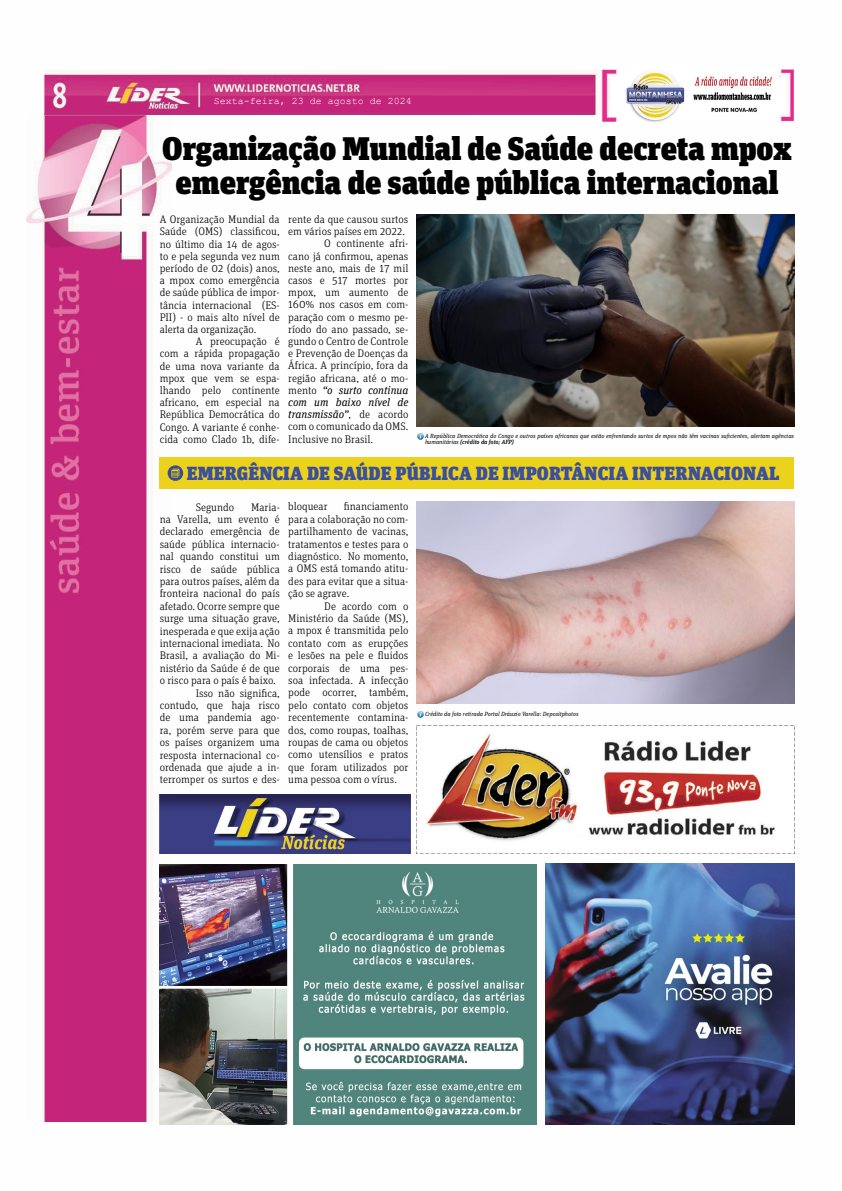
<style>
.page{position:relative;width:842px;height:1191px;background:#fff}
.page>*{position:absolute;margin:0;border:0;box-sizing:border-box;transform-origin:0 0}
.t1{font:900 32.6px/34px "Unit Slab Pro";color:#000;text-align:center}
.t2{font:900 19px "Unit Slab Pro";letter-spacing:.01em;color:#3b4f9a}
.t3{font:300 11px/12.4px "Unit Slab Pro";color:#000;text-align:justify}
.t4{font:italic 11px "Unit Slab Pro";color:#000}
.t5{font:10px "Courier New";color:#fff}
.t6{font:italic 6px/6px "Unit Slab Pro";color:#000}
.s1{font-weight:300;font-style:normal}
.s2{font-weight:500}
</style>
<div class="page">
<img style="left:26px;top:114px;width:146px;height:1007px">
<img style="left:44px;top:70px;width:750px;height:52px">
<div style="left:160px;top:457px;width:634px;height:32px;background:#ecd21c"></div>
<svg style="left:168px;top:465px;width:15px;height:16px"></svg>
<img style="left:160px;top:864px;width:377px;height:260px">
<img style="left:417px;top:214px;width:377px;height:212px">
<div style="left:611px;top:77px;width:175px;height:36px;background:#fff"></div>
<img style="left:619px;top:70px;width:159px;height:52px">
<img style="left:545px;top:863px;width:249px;height:261px">
<img style="left:417px;top:502px;width:377px;height:202px">
<svg style="left:417px;top:433px;width:6px;height:6px"></svg>
<svg style="left:417px;top:711px;width:6px;height:6px"></svg>
<img style="left:417px;top:725px;width:377px;height:116px">
<img style="left:160px;top:794px;width:251px;height:59px">
<p class="t5" style="left:214px;top:94px;width:200px">Sexta-feira, 23 de agosto de 2024</p>
<h1 class="t1" style="left:162px;top:130px;width:631px">Organização Mundial de Saúde decreta mpox emergência de saúde pública internacional</h1>
<p class="t3" style="left:160px;top:213px;width:122px">A Organização Mundial da Saúde (OMS) classificou, no último dia 14 de agos&shy;to e pela segunda vez num período de 02 (dois) anos, a mpox como emergência de saúde pública de impor&shy;tância internacional (ES-PII) - o mais alto nível de alerta da organização.</p>
<p class="t3" style="left:160px;top:335px;width:122px;text-indent:36px">A preocupação é com a rápida propagação de uma nova variante da mpox que vem se espa&shy;lhando pelo continente africano, em especial na República Democrática do Congo. A variante é conhe&shy;cida como Clado 1b, dife-</p>
<p class="t3" style="left:288px;top:213px;width:122px">rente da que causou surtos</p>
<p class="t3" style="left:288px;top:225px;width:118px">em vários países em 2022.</p>
<p class="t3" style="left:324px;top:237px;width:86px">O continente afri-</p>
<p class="t3" style="left:288px;top:249px;width:122px">cano já confirmou, apenas</p>
<p class="t3" style="left:288px;top:261px;width:122px">neste ano, mais de 17 mil</p>
<p class="t3" style="left:288px;top:274px;width:122px">casos e 517 mortes por</p>
<p class="t3" style="left:288px;top:286px;width:122px">mpox, um aumento de</p>
<p class="t3" style="left:288px;top:298px;width:122px">160% nos casos em com-</p>
<p class="t3" style="left:288px;top:310px;width:122px">paração com o mesmo pe-</p>
<p class="t3" style="left:288px;top:322px;width:122px">ríodo do ano passado, se-</p>
<p class="t3" style="left:288px;top:335px;width:122px">gundo o Centro de Controle</p>
<p class="t3" style="left:288px;top:347px;width:122px">e Prevenção de Doenças da</p>
<p class="t3" style="left:288px;top:359px;width:122px">África. A princípio, fora da</p>
<p class="t3" style="left:288px;top:371px;width:122px">região africana, até o mo-</p>
<p class="t4" style="left:288px;top:383px;width:122px"><span class="s1">mento</span> “o surto continua</p>
<p class="t4" style="left:288px;top:395px;width:122px">com um baixo nível de</p>
<p class="t4" style="left:288px;top:407px;width:122px">transmissão”<span class="s1">, de acordo</span></p>
<p class="t3" style="left:288px;top:420px;width:122px">com o comunicado da OMS.</p>
<p class="t3" style="left:288px;top:432px;width:86px">Inclusive no Brasil.</p>
<p class="t6" style="left:425px;top:433px;width:371px">A República Democrática do Congo e outros países africanos que estão enfrentando surtos de mpox não têm vacinas suficientes, alertam agências humanitárias <span class="s2">(crédito da foto; AFP)</span></p>
<h2 class="t2" style="left:187px;top:459px;width:594px">EMERGÊNCIA DE SAÚDE PÚBLICA DE IMPORTÂNCIA INTERNACIONAL</h2>
<p class="t3" style="left:196px;top:500px;width:40px">Segundo</p>
<p class="t3" style="left:251px;top:500px;width:30px">Maria-</p>
<p class="t3" style="left:160px;top:512px;width:122px">na Varella, um evento é</p>
<p class="t3" style="left:160px;top:525px;width:122px">declarado emergência de</p>
<p class="t3" style="left:160px;top:537px;width:122px">saúde pública internacio-</p>
<p class="t3" style="left:160px;top:550px;width:122px">nal quando constitui um</p>
<p class="t3" style="left:160px;top:562px;width:122px">risco de saúde pública</p>
<p class="t3" style="left:160px;top:574px;width:122px">para outros países, além da</p>
<p class="t3" style="left:160px;top:587px;width:122px">fronteira nacional do país</p>
<p class="t3" style="left:160px;top:599px;width:122px">afetado. Ocorre sempre que</p>
<p class="t3" style="left:160px;top:612px;width:122px">surge uma situação grave,</p>
<p class="t3" style="left:160px;top:624px;width:122px">inesperada e que exija ação</p>
<p class="t3" style="left:160px;top:636px;width:122px">internacional imediata. No</p>
<p class="t3" style="left:160px;top:649px;width:122px">Brasil, a avaliação do Mi-</p>
<p class="t3" style="left:160px;top:661px;width:122px">nistério da Saúde é de que</p>
<p class="t3" style="left:160px;top:674px;width:118px">o risco para o país é baixo.</p>
<p class="t3" style="left:196px;top:686px;width:86px">Isso não significa,</p>
<p class="t3" style="left:160px;top:698px;width:122px">contudo, que haja risco</p>
<p class="t3" style="left:160px;top:711px;width:122px">de uma pandemia ago-</p>
<p class="t3" style="left:160px;top:723px;width:122px">ra, porém serve para que</p>
<p class="t3" style="left:160px;top:736px;width:122px">os países organizem uma</p>
<p class="t3" style="left:160px;top:748px;width:122px">resposta internacional co-</p>
<p class="t3" style="left:160px;top:760px;width:122px">ordenada que ajude a in-</p>
<p class="t3" style="left:160px;top:773px;width:122px">terromper os surtos e des-</p>
<p class="t3" style="left:288px;top:500px;width:122px;text-indent:56px">financiamento para a colaboração no com&shy;partilhamento de vacinas, tratamentos e testes para o diagnóstico. No momento, a OMS está tomando atitu&shy;des para evitar que a situa&shy;ção se agrave.</p>
<p class="t3" style="left:288px;top:599px;width:122px;text-indent:36px">De acordo com o Ministério da Saúde (MS), a mpox é transmitida pelo contato com as erupções e lesões na pele e fluidos corporais de uma pes&shy;soa infectada. A infecção pode ocorrer, também, pelo contato com objetos recentemente contamina&shy;dos, como roupas, toalhas, roupas de cama ou objetos como utensílios e pratos que foram utilizados por uma pessoa com o vírus.</p>
<p class="t3" style="left:288px;top:500px;width:41px">bloquear</p>
<p class="t6" style="left:425px;top:710px;width:155px">Crédito da foto retirada Portal Dráuzio Varella: Depositphotos</p>
</div>
